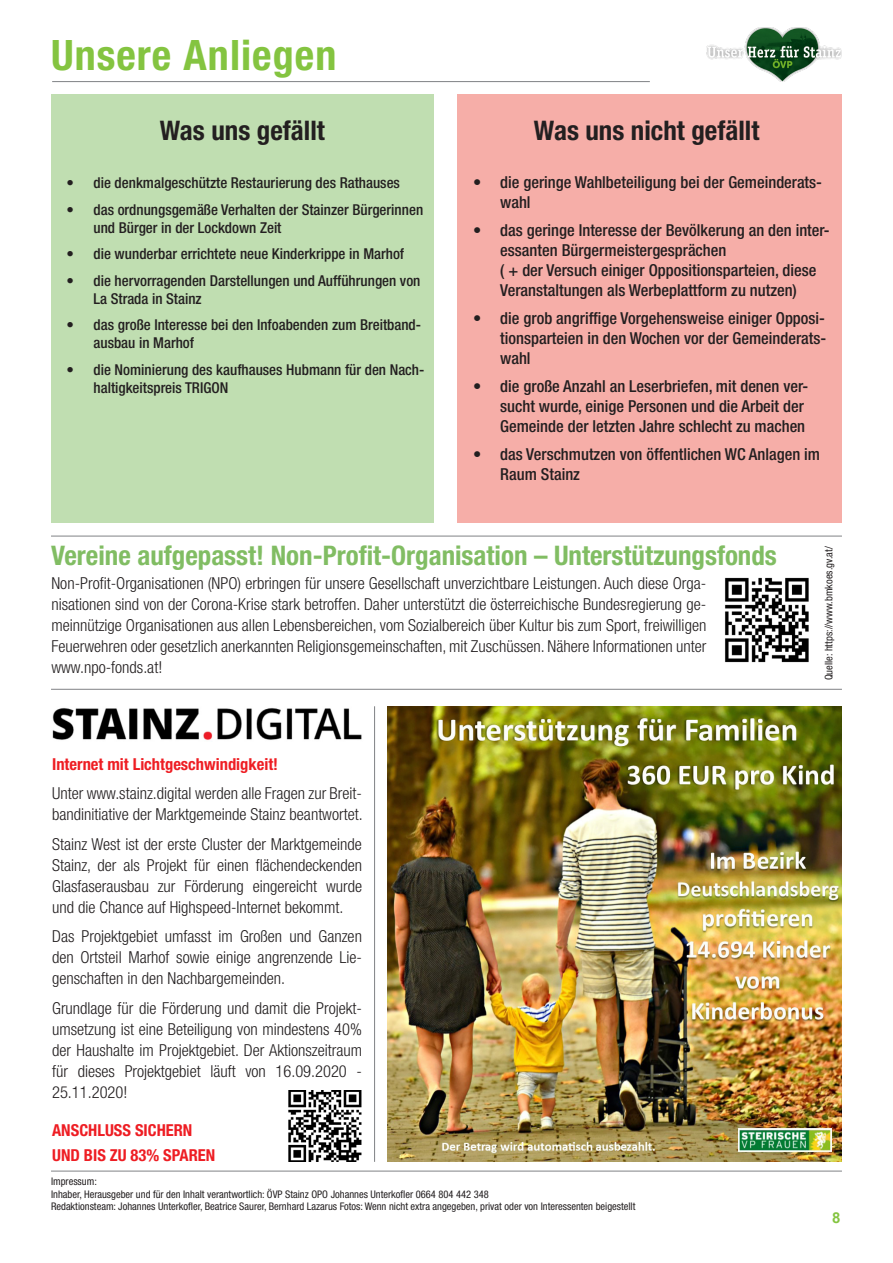
<style>
.page{position:relative;width:893px;height:1263px;background:#fff}
.page>*{position:absolute;margin:0;border:0;box-sizing:border-box;transform-origin:0 0}
.t1{font:700 condensed 42px "Helvetica Neue LT Std";letter-spacing:.025em;color:#84c440}
.t2{font:700 condensed 27px "Helvetica Neue LT Std";color:#81bd63}
.t3{font:700 condensed 27px "Helvetica Neue LT Std";color:#231f20}
.t4{font:300 condensed 16.5px/21px "Helvetica Neue LT Std";color:#231f20;text-align:justify}
.t5{font:500 condensed 16.5px/19.8px "Helvetica Neue LT Std";color:#231f20}
.t6{font:700 condensed 16.5px/25.2px "Helvetica Neue LT Std";color:#ee1d23}
.t7{font:500 condensed 15px/18px "Helvetica Neue LT Std";color:#231f20}
.t8{font:700 15px "Arial";color:#84c440}
.t9{font:condensed 10.5px/12.6px "Helvetica Neue LT Std";color:#231f20}
</style>
<div class="page">
<img style="left:706px;top:27px;width:136px;height:54px">
<div style="left:51px;top:95px;width:383px;height:428px;background:#c0deb1"></div>
<div style="left:458px;top:95px;width:384px;height:428px;background:#f6aea8"></div>
<img style="left:387px;top:706px;width:455px;height:456px">
<hr style="left:52px;top:81px;width:598px;height:1px;background:#808285">
<img style="left:725px;top:577px;width:84px;height:86px">
<hr style="left:51px;top:536px;width:791px;height:1px;background:#808285">
<hr style="left:51px;top:689px;width:791px;height:1px;background:#808285">
<hr style="left:51px;top:1171px;width:791px;height:1px;background:#808285">
<img style="left:52px;top:708px;width:310px;height:32px">
<hr style="left:374px;top:706px;width:1px;height:456px;background:#808285">
<img style="left:288px;top:1090px;width:74px;height:72px">
<h1 class="t1" style="left:51px;top:30px;width:287px">Unsere Anliegen</h1>
<h2 class="t3" style="left:160px;top:114px;width:166px">Was uns gefällt</h2>
<p class="t7" style="left:67px;top:174px;width:335px">• die denkmalgeschützte Restaurierung des Rathauses</p>
<p class="t7" style="left:94px;top:200px;width:331px;text-indent:-27px">• das ordnungsgemäße Verhalten der Stainzer Bürgerinnen und Bürger in der Lockdown Zeit</p>
<p class="t7" style="left:67px;top:245px;width:339px">• die wunderbar errichtete neue Kinderkrippe in Marhof</p>
<p class="t7" style="left:94px;top:271px;width:328px;text-indent:-27px">• die hervorragenden Darstellungen und Aufführungen von<br>La Strada in Stainz</p>
<p class="t7" style="left:94px;top:316px;width:329px;text-indent:-27px">• das große Interesse bei den Infoabenden zum Breitband&shy;ausbau in Marhof</p>
<p class="t7" style="left:94px;top:360px;width:332px;text-indent:-27px">• die Nominierung des kaufhauses Hubmann für den Nach&shy;haltigkeitspreis TRIGON</p>
<h2 class="t3" style="left:534px;top:114px;width:227px">Was uns nicht gefällt</h2>
<p class="t5" style="left:500px;top:172px;width:323px;text-indent:-27px">• die geringe Wahlbeteiligung bei der Gemeinderats&shy;wahl</p>
<p class="t5" style="left:500px;top:220px;width:331px;text-indent:-27px">• das geringe Interesse der Bevölkerung an den inter&shy;essanten Bürgermeistergesprächen<br>( + der Versuch einiger Oppositionsparteien, diese Veranstaltungen als Werbeplattform zu nutzen)</p>
<p class="t5" style="left:500px;top:308px;width:327px;text-align:justify;text-indent:-27px">• die grob angriffige Vorgehensweise einiger Opposi&shy;tionsparteien in den Wochen vor der Gemeinderats&shy;wahl</p>
<p class="t5" style="left:500px;top:376px;width:309px;text-indent:-27px">• die große Anzahl an Leserbriefen, mit denen ver&shy;sucht wurde, einige Personen und die Arbeit der<br>Gemeinde der letzten Jahre schlecht zu machen</p>
<p class="t5" style="left:500px;top:444px;width:321px;text-indent:-27px">• das Verschmutzen von öffentlichen WC Anlagen im<br>Raum Stainz</p>
<h2 class="t2" style="left:51px;top:539px;width:727px">Vereine aufgepasst! Non-Profit-Organisation – Unterstützungsfonds</h2>
<p class="t4" style="left:51px;top:573px;width:656px">Non-Profit-Organisationen (NPO) erbringen für unsere Gesellschaft unverzichtbare Leistungen. Auch diese Orga&shy;nisationen sind von der Corona-Krise stark betroffen. Daher unterstützt die österreichische Bundesregierung ge&shy;meinnützige Organisationen aus allen Lebensbereichen, vom Sozialbereich über Kultur bis zum Sport, freiwilligen Feuerwehren oder gesetzlich anerkannten Religionsgemeinschaften, mit Zuschüssen. Nähere Informationen unter www.npo-fonds.at!</p>
<p class="t6" style="left:52px;top:751px;width:227px">Internet mit Lichtgeschwindigkeit!</p>
<p class="t4" style="left:52px;top:783px;width:312px">Unter www.stainz.digital werden alle Fragen zur Breit&shy;bandinitiative der Marktgemeinde Stainz beantwortet.</p>
<p class="t4" style="left:52px;top:833px;width:311px">Stainz West ist der erste Cluster der Marktgemeinde Stainz, der als Projekt für einen flächendeckenden Glasfaserausbau zur Förderung eingereicht wurde und die Chance auf Highspeed-Internet bekommt.</p>
<p class="t4" style="left:52px;top:926px;width:311px">Das Projektgebiet umfasst im Großen und Ganzen den Ortsteil Marhof sowie einige angrenzende Lie&shy;genschaften in den Nachbargemeinden.</p>
<p class="t4" style="left:52px;top:997px;width:311px">Grundlage für die Förderung und damit die Projekt&shy;umsetzung ist eine Beteiligung von mindestens 40% der Haushalte im Projektgebiet. Der Aktionszeitraum für dieses Projektgebiet läuft von 16.09.2020 - 25.11.2020!</p>
<p class="t6" style="left:52px;top:1117px;width:165px">ANSCHLUSS SICHERN<br>UND BIS ZU 83% SPAREN</p>
<p class="t9" style="left:51px;top:1175px;width:586px">Impressum:<br>Inhaber, Herausgeber und für den Inhalt verantwortlich: ÖVP Stainz OPO Johannes Unterkofler 0664 804 442 348<br>Redaktionsteam: Johannes Unterkofler, Beatrice Saurer, Bernhard Lazarus Fotos: Wenn nicht extra angegeben, privat oder von Interessenten beigestellt</p>
<p class="t9" style="left:822px;top:680px;width:136px;rotate:-90deg">Quelle: https://www.bmkoes.gv.at/</p>
<p class="t8" style="left:832px;top:1207px;width:10px">8</p>
</div>
